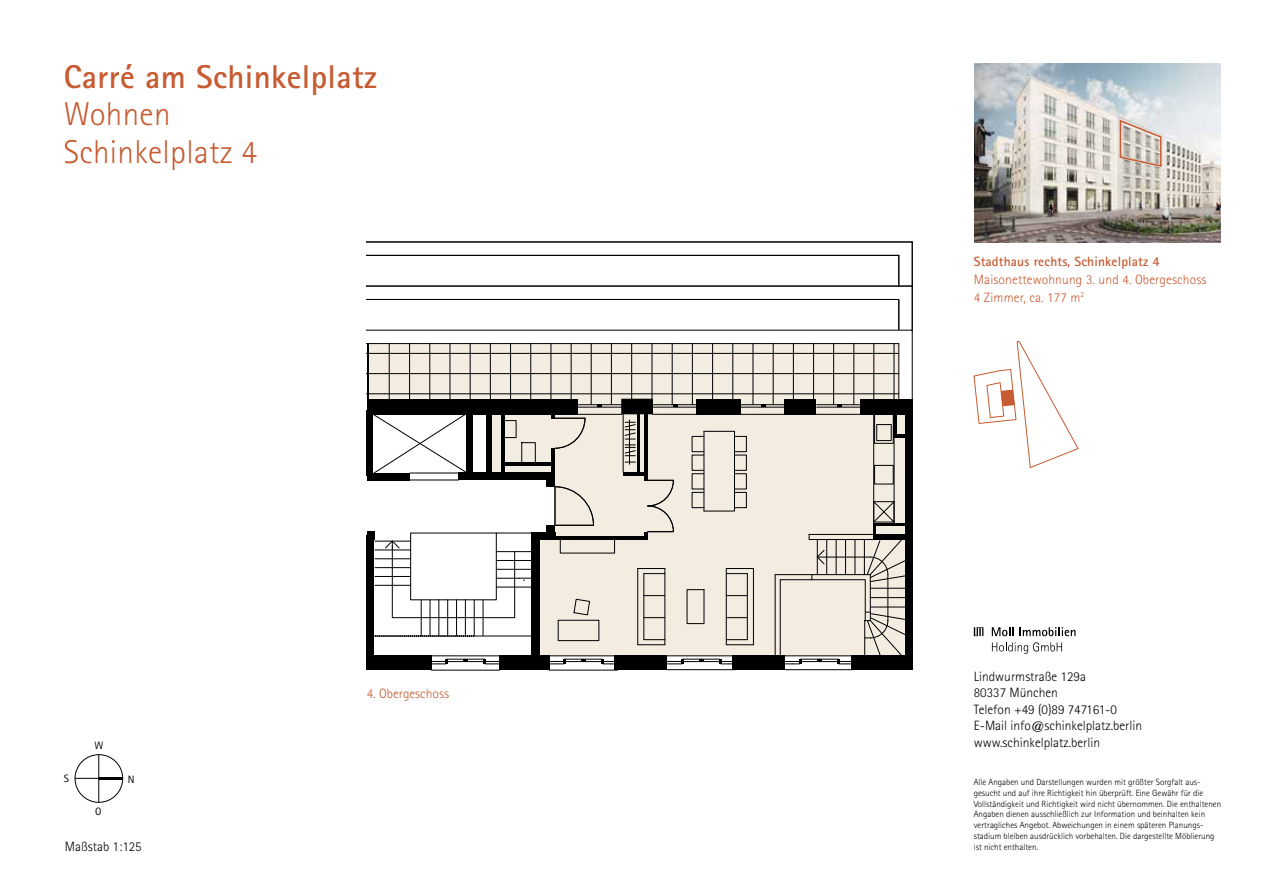
<style>
.page{position:relative;width:1263px;height:893px;background:#fff}
.page>*{position:absolute;margin:0;border:0;box-sizing:border-box;transform-origin:0 0}
.t1{font:700 33px "Rotis Sans Serif";letter-spacing:.01em;color:#c75b32}
.t2{font:300 33px/37.5px "Rotis Sans Serif";letter-spacing:.01em;color:#c75b32}
.t3{font:300 13.5px/16.5px "Rotis Sans Serif";color:#000}
.t4{font:300 13.5px/18px "Rotis Sans Serif";letter-spacing:.01em;color:#c75b32}
.t5{font:700 13.5px "Rotis Sans Serif";letter-spacing:.01em;color:#c75b32}
.t6{font:10.65px "Rotis Sans Serif";color:#000}
.t7{font:300 9px/10.8px "Rotis Sans Serif";color:#000}
</style>
<div class="page">
<div style="left:75px;top:754px;width:48px;height:48px;border:1px solid #000;border-radius:50%"></div>
<hr style="left:75px;top:778px;width:48px;height:1px;background:#000">
<hr style="left:99px;top:755px;width:1px;height:47px;background:#000">
<hr style="left:99px;top:777px;width:24px;height:3px;background:#000">
<img style="left:975px;top:64px;width:245px;height:179px">
<svg style="left:973px;top:341px;width:106px;height:127px"></svg>
<svg style="left:1118px;top:119px;width:44px;height:49px;background:#d0c2b8"></svg>
<hr style="left:367px;top:242px;width:545px;height:1px;background:#000">
<svg style="left:367px;top:255px;width:531px;height:31px"></svg>
<hr style="left:898px;top:255px;width:1px;height:31px;background:#000">
<hr style="left:367px;top:286px;width:545px;height:1px;background:#000">
<hr style="left:912px;top:242px;width:1px;height:45px;background:#000">
<hr style="left:912px;top:287px;width:1px;height:44px;background:#000">
<hr style="left:431px;top:670px;width:69px;height:1px;background:#000">
<hr style="left:549px;top:670px;width:68px;height:1px;background:#000">
<hr style="left:667px;top:669px;width:68px;height:1px;background:#000">
<hr style="left:785px;top:669px;width:68px;height:1px;background:#000">
<div style="left:367px;top:656px;width:65px;height:14px;background:#000"></div>
<div style="left:499px;top:656px;width:51px;height:14px;background:#000"></div>
<div style="left:614px;top:656px;width:53px;height:14px;background:#000"></div>
<div style="left:733px;top:656px;width:52px;height:14px;background:#000"></div>
<div style="left:851px;top:656px;width:61px;height:14px;background:#000"></div>
<div style="left:860px;top:399px;width:53px;height:15px;background:#000"></div>
<svg style="left:367px;top:299px;width:545px;height:366px"></svg>
<hr style="left:874px;top:523px;width:35px;height:3px;background:#000">
<hr style="left:637px;top:414px;width:3px;height:61px;background:#000">
<hr style="left:367px;top:344px;width:2px;height:55px;background:#000">
<svg style="left:974px;top:627px;width:9px;height:9px"></svg>
<svg style="left:992px;top:627px;width:21px;height:9px"></svg>
<svg style="left:1019px;top:627px;width:56px;height:9px"></svg>
<svg style="left:992px;top:642px;width:70px;height:12px"></svg>
<h1 class="t1" style="left:64px;top:56px;width:315px">Carré am Schinkelplatz</h1>
<h1 class="t2" style="left:64px;top:95px;width:195px">Wohnen<br>Schinkelplatz 4</h1>
<p class="t6" style="left:94px;top:739px;width:10px">W</p>
<p class="t6" style="left:64px;top:772px;width:7px">S</p>
<p class="t6" style="left:128px;top:773px;width:8px">N</p>
<p class="t6" style="left:95px;top:805px;width:8px">O</p>
<h2 class="t3" style="left:65px;top:838px;width:78px">Maßstab 1:125</h2>
<h2 class="t4" style="left:367px;top:685px;width:84px">4. Obergeschoss</h2>
<h2 class="t5" style="left:974px;top:253px;width:188px">Stadthaus rechts, Schinkelplatz 4</h2>
<h2 class="t4" style="left:974px;top:270px;width:234px">Maisonettewohnung 3. und 4. Obergeschoss<br>4 Zimmer, ca. 177 m<sup>2</sup></h2>
<h2 class="t3" style="left:974px;top:668px;width:170px">Lindwurmstraße 129a<br>80337 München<br>Telefon +49 (0)89 747161-0<br>E-Mail info@schinkelplatz.berlin www.schinkelplatz.berlin</h2>
<p class="t7" style="left:974px;top:777px;width:249px">Alle Angaben und Darstellungen wurden mit größter Sorgfalt aus&shy;gesucht und auf ihre Richtigkeit hin überprüft. Eine Gewähr für die Vollständigkeit und Richtigkeit wird nicht übernommen. Die enthaltenen Angaben dienen ausschließlich zur Information und beinhalten kein vertragliches Angebot. Abweichungen in einem späteren Planungs&shy;stadium bleiben ausdrücklich vorbehalten. Die dargestellte Möblierung ist nicht enthalten.</p>
</div>
